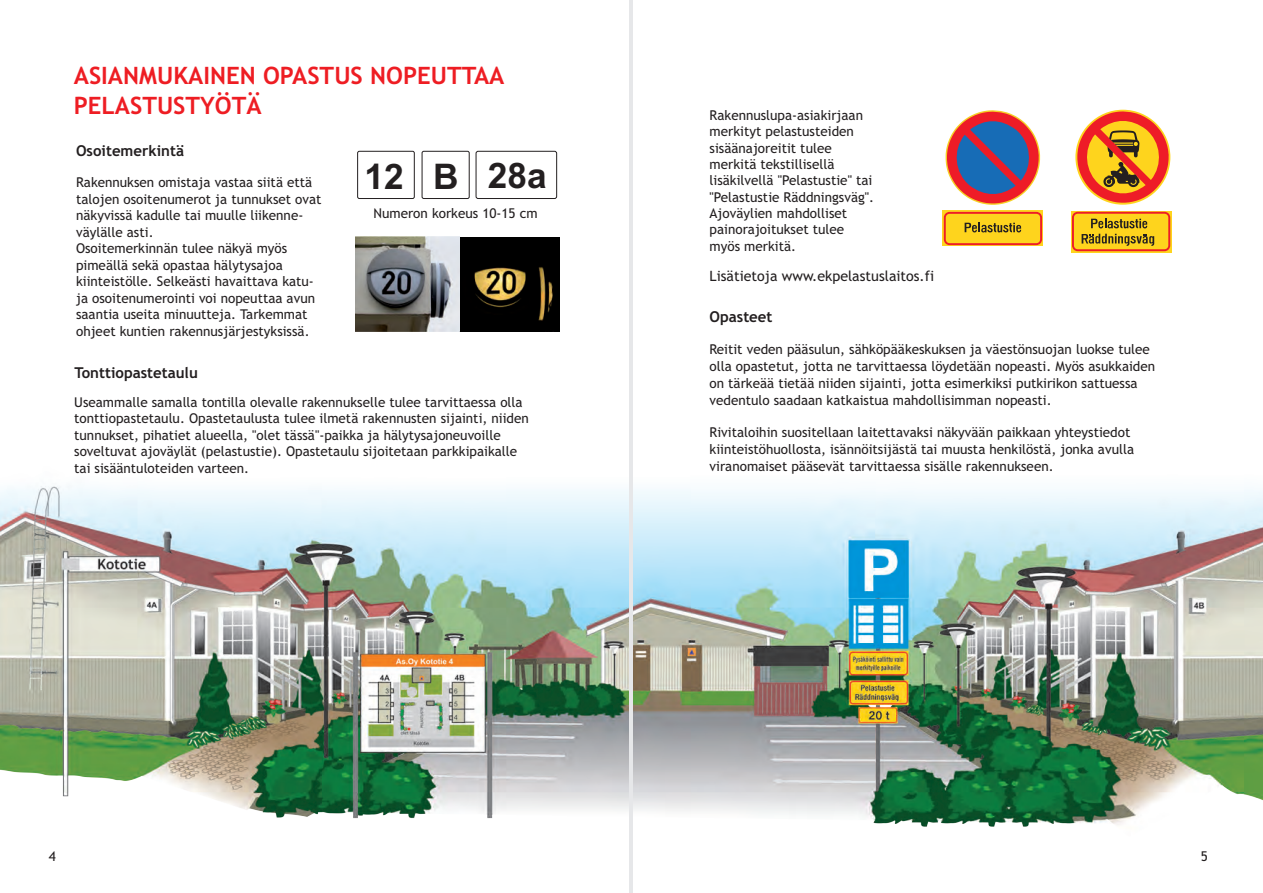
<style>
.page{position:relative;width:1263px;height:893px;background:#fff}
.page>*{position:absolute;margin:0;border:0;box-sizing:border-box;transform-origin:0 0}
.t1{font:700 35.25px "Arial";color:#231f20}
.t2{font:700 24px/30.6px "Trebuchet MS";color:#ee1d23}
.t3{font:700 15px "Trebuchet MS";color:#231f20}
.t4{font:14.25px "Trebuchet MS";color:#231f20}
.t5{font:13.5px/16.5px "Trebuchet MS";color:#231f20}
</style>
<div class="page">
<img style="left:0;top:423px;width:1263px;height:413px">
<hr style="left:629px;top:0;width:3px;height:893px;background:#e6e7e9">
<div style="left:357px;top:151px;width:58px;height:48px;background:#fff;border:1px solid #231f20;border-radius:2px"></div>
<div style="left:476px;top:151px;width:81px;height:48px;background:#fff;border:1px solid #231f20;border-radius:2px"></div>
<div style="left:422px;top:151px;width:48px;height:48px;background:#fff;border:1px solid #231f20;border-radius:2px"></div>
<img style="left:356px;top:237px;width:204px;height:94px">
<svg style="left:1071px;top:211px;width:100px;height:42px"></svg>
<svg style="left:946px;top:110px;width:94px;height:95px"></svg>
<svg style="left:1072px;top:212px;width:98px;height:39px;background:#daa21e"></svg>
<svg style="left:943px;top:211px;width:100px;height:35px"></svg>
<svg style="left:944px;top:212px;width:98px;height:33px;background:#ebac1e"></svg>
<svg style="left:1077px;top:111px;width:92px;height:92px"></svg>
<h2 class="t2" style="left:74px;top:62px;width:432px">ASIANMUKAINEN OPASTUS NOPEUTTAA<br>PELASTUSTYÖTÄ</h2>
<p class="t3" style="left:76px;top:145px;width:109px">Osoitemerkintä</p>
<p class="t5" style="left:76px;top:176px;width:247px">Rakennuksen omistaja vastaa siitä että talojen osoitenumerot ja tunnukset ovat näkyvissä kadulle tai muulle liikenne&shy;väylälle asti.<br>Osoitemerkinnän tulee näkyä myös pimeällä sekä opastaa hälytysajoa kiinteistölle. Selkeästi havaittava katu&shy;ja osoitenumerointi voi nopeuttaa avun saantia useita minuutteja. Tarkemmat ohjeet kuntien rakennusjärjestyksissä.</p>
<h1 class="t1" style="left:364px;top:163px;width:184px">12 B 28a</h1>
<p class="t5" style="left:373px;top:206px;width:166px">Numeron korkeus 10-15 cm</p>
<p class="t3" style="left:75px;top:367px;width:125px">Tonttiopastetaulu</p>
<p class="t5" style="left:74px;top:395px;width:456px">Useammalle samalla tontilla olevalle rakennukselle tulee tarvittaessa olla tonttiopastetaulu. Opastetaulusta tulee ilmetä rakennusten sijainti, niiden tunnukset, pihatiet alueella, "olet tässä"-paikka ja hälytysajoneuvoille soveltuvat ajoväylät (pelastustie). Opastetaulu sijoitetaan parkkipaikalle tai sisääntuloteiden varteen.</p>
<p class="t5" style="left:710px;top:108px;width:166px">Rakennuslupa-asiakirjaan merkityt pelastusteiden sisäänajoreitit tulee merkitä tekstillisellä lisäkilvellä "Pelastustie" tai "Pelastustie Räddningsväg".<br>Ajoväylien mahdolliset painorajoitukset tulee myös merkitä.</p>
<p class="t4" style="left:710px;top:271px;width:226px">Lisätietoja www.ekpelastuslaitos.fi</p>
<p class="t3" style="left:710px;top:311px;width:64px">Opasteet</p>
<p class="t5" style="left:710px;top:341px;width:447px;line-height:17.2px">Reitit veden pääsulun, sähköpääkeskuksen ja väestönsuojan luokse tulee olla opastetut, jotta ne tarvittaessa löydetään nopeasti. Myös asukkaiden on tärkeää tietää niiden sijainti, jotta esimerkiksi putkirikon sattuessa vedentulo saadaan katkaistua mahdollisimman nopeasti.</p>
<p class="t5" style="left:710px;top:424px;width:426px;line-height:17.2px">Rivitaloihin suositellaan laitettavaksi näkyvään paikkaan yhteystiedot kiinteistöhuollosta, isännöitsijästä tai muusta henkilöstä, jonka avulla viranomaiset pääsevät tarvittaessa sisälle rakennukseen.</p>
<p class="t5" style="left:49px;top:849px;width:9px">4</p>
<p class="t5" style="left:1201px;top:849px;width:9px">5</p>
</div>
